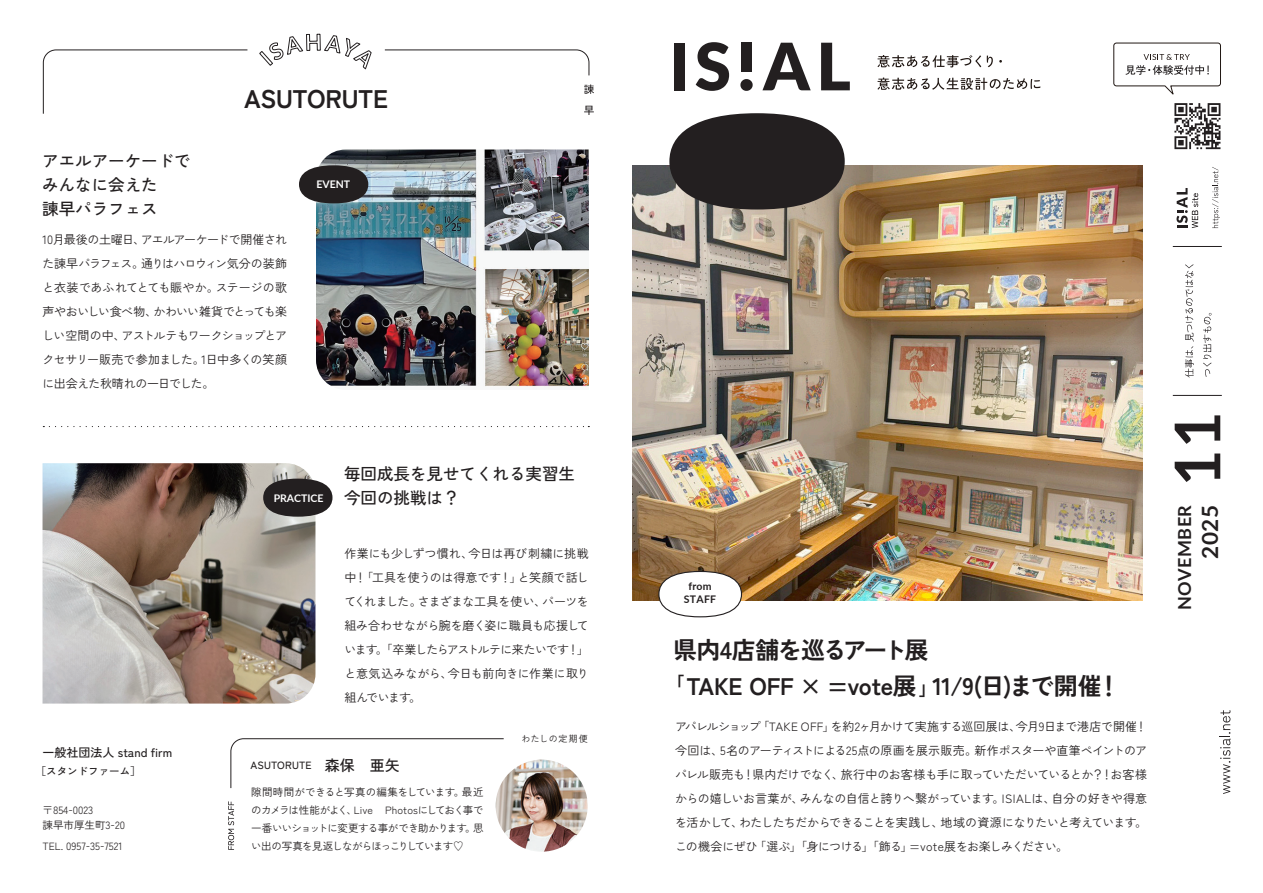
<style>
.page{position:relative;width:1263px;height:893px;background:#fff}
.page>*{position:absolute;margin:0;border:0;box-sizing:border-box;transform-origin:0 0}
.t1{font:700 63px "Lato";color:#231f20}
.t2{font:700 25.5px "Zen Kaku Gothic New";letter-spacing:-.01em;color:#231f20}
.t3{font:700 24px/36px "Zen Kaku Gothic New";letter-spacing:-.025em;color:#231f20}
.t4{font:700 22.5px "Lato";color:#231f20}
.t5{font:700 18px "Lato";letter-spacing:.025em;color:#231f20}
.t6{font:500 16.5px/24px "Zen Kaku Gothic New";color:#231f20}
.t7{font:12px/24px "Zen Kaku Gothic New";letter-spacing:-.045em;color:#231f20;text-align:justify}
.t8{font:500 12px "Zen Kaku Gothic New";color:#231f20}
.t9{font:10.5px/18px "Zen Kaku Gothic New";letter-spacing:-.04em;color:#231f20;text-align:justify}
.t10{font:10.5px/15px "Zen Kaku Gothic New";color:#231f20}
.t11{font:500 10.5px "Zen Kaku Gothic New";color:#231f20}
.t12{font:700 10.5px "Lato";color:#fff}
.t13{font:700 10.5px/12.8px "Lato";letter-spacing:.025em;color:#231f20;text-align:center}
.t14{font:9px "Zen Kaku Gothic New";letter-spacing:.05em;color:#231f20}
.s1{font-size:15px}
</style>
<div class="page">
<img style="left:632px;top:166px;width:511px;height:434px">
<img style="left:496px;top:760px;width:92px;height:92px;border-radius:46px">
<img style="left:43px;top:463px;width:272px;height:241px">
<img style="left:316px;top:149px;width:273px;height:239px">
<div style="left:263px;top:479px;width:69px;height:38px;background:#231f20;border-radius:50%"></div>
<div style="left:299px;top:165px;width:69px;height:38px;background:#231f20;border-radius:50%"></div>
<div style="left:659px;top:571px;width:82px;height:46px;background:#fff;border-radius:50%"></div>
<div style="left:658px;top:571px;width:84px;height:46px;border:1px solid #231f20;border-radius:50%"></div>
<div style="left:674px;top:43px;width:10px;height:47px;background:#231f20"></div>
<svg style="left:696px;top:42px;width:33px;height:49px"></svg>
<svg style="left:762px;top:43px;width:49px;height:47px"></svg>
<svg style="left:821px;top:43px;width:29px;height:47px"></svg>
<svg style="left:740px;top:79px;width:13px;height:12px"></svg>
<div style="left:741px;top:43px;width:10px;height:29px;background:#231f20"></div>
<div style="left:669px;top:113px;width:176px;height:96px;background:#231f20;border-radius:50%"></div>
<svg style="left:877px;top:55px;width:104px;height:12px"></svg>
<svg style="left:987px;top:56px;width:6px;height:11px"></svg>
<svg style="left:877px;top:78px;width:163px;height:12px"></svg>
<svg style="left:1185px;top:264px;width:9px;height:114px"></svg>
<svg style="left:1203px;top:313px;width:8px;height:64px"></svg>
<hr style="left:1173px;top:246px;width:49px;height:1px;background:#231f20">
<hr style="left:1173px;top:395px;width:49px;height:1px;background:#231f20">
<svg style="left:1113px;top:42px;width:108px;height:53px"></svg>
<svg style="left:1174px;top:103px;width:46px;height:46px"></svg>
<svg style="left:1212px;top:167px;width:8px;height:61px"></svg>
<svg style="left:1176px;top:188px;width:22px;height:40px"></svg>
<svg style="left:1219px;top:710px;width:11px;height:84px"></svg>
<svg style="left:43px;top:49px;width:205px;height:65px"></svg>
<svg style="left:384px;top:49px;width:206px;height:27px"></svg>
<svg style="left:259px;top:34px;width:113px;height:35px"></svg>
<svg style="left:584px;top:84px;width:10px;height:10px"></svg>
<svg style="left:584px;top:106px;width:10px;height:9px"></svg>
<svg style="left:228px;top:801px;width:6px;height:49px"></svg>
<svg style="left:43px;top:426px;width:546px;height:1px"></svg>
<svg style="left:230px;top:738px;width:274px;height:51px"></svg>
<h2 class="t2" style="left:244px;top:83px;width:145px">ASUTORUTE</h2>
<h3 class="t6" style="left:42px;top:148px;width:150px">アエルアーケードでみんなに会えた<br>諫早パラフェス</h3>
<p class="t7" style="left:43px;top:228px;width:246px">10月最後の土曜日、アエルアーケードで開催された諫早パラフェス。通りはハロウィン気分の装飾と衣装であふれてとても賑やか。ステージの歌声やおいしい食べ物、かわいい雑貨でとっても楽しい空間の中、アストルテもワークショップとアクセサリー販売で参加ました。1日中多くの笑顔に出会えた秋晴れの一日でした。</p>
<p class="t12" style="left:316px;top:177px;width:35px">EVENT</p>
<p class="t8" style="left:42px;top:745px;width:131px">一般社団法人 stand firm</p>
<p class="t11" style="left:36px;top:765px;width:107px">［スタンドファーム］</p>
<p class="t10" style="left:43px;top:803px;width:84px">〒854-0023<br>諫早市厚生町3-20</p>
<p class="t10" style="left:43px;top:839px;width:82px">TEL. 0957-35-7521</p>
<p class="t12" style="left:274px;top:490px;width:51px">PRACTICE</p>
<h3 class="t6" style="left:344px;top:462px;width:232px">毎回成長を見せてくれる実習生今回の挑戦は？</h3>
<p class="t7" style="left:344px;top:541px;width:246px">作業にも少しずつ慣れ、今日は再び刺繍に挑戦中！「工具を使うのは得意です！」と笑顔で話してくれました。さまざまな工具を使い、パーツを組み合わせながら腕を磨く姿に職員も応援しています。「卒業したらアストルテに来たいです！」と意気込みながら、今日も前向きに作業に取り組んでいます。</p>
<p class="t14" style="left:521px;top:733px;width:68px">わたしの定期便</p>
<p class="t11" style="left:250px;top:759px;width:151px">ASUTORUTE　 <span class="s1">森保　亜矢</span></p>
<p class="t9" style="left:251px;top:783px;width:234px">隙間時間ができると写真の編集をしています。最近のカメラは性能がよく、Live Photosにしておく事で一番いいショットに変更する事ができ助かります。思い出の写真を見返しながらほっこりしています♡</p>
<p class="t13" style="left:684px;top:580px;width:34px">from<br>STAFF</p>
<h3 class="t3" style="left:673px;top:631px;width:449px">県内4店舗を巡るアート展<br>｢TAKE OFF × =vote展｣11/9(日)まで開催！</h3>
<p class="t7" style="left:675px;top:714px;width:474px">アパレルショップ「TAKE OFF」を約2ヶ月かけて実施する巡回展は、今月9日まで港店で開催！今回は、5名のアーティストによる25点の原画を展示販売。新作ポスターや直筆ペイントのアパレル販売も！県内だけでなく、旅行中のお客様も手に取っていただいているとか？！お客様からの嬉しいお言葉が、みんなの自信と誇りへ繋がっています。ISIALは、自分の好きや得意を活かして、わたしたちだからできることを実践し、地域の資源になりたいと考えています。この機会にぜひ「選ぶ」「身につける」「飾る」=vote展をお楽しみください。</p>
<h1 class="t1" style="left:1151px;top:486px;width:76px;rotate:-90deg">11</h1>
<h3 class="t5" style="left:1171px;top:610px;width:107px;rotate:-90deg">NOVEMBER</h3>
<h3 class="t4" style="left:1193px;top:559px;width:55px;rotate:-90deg">2025</h3>
</div>
